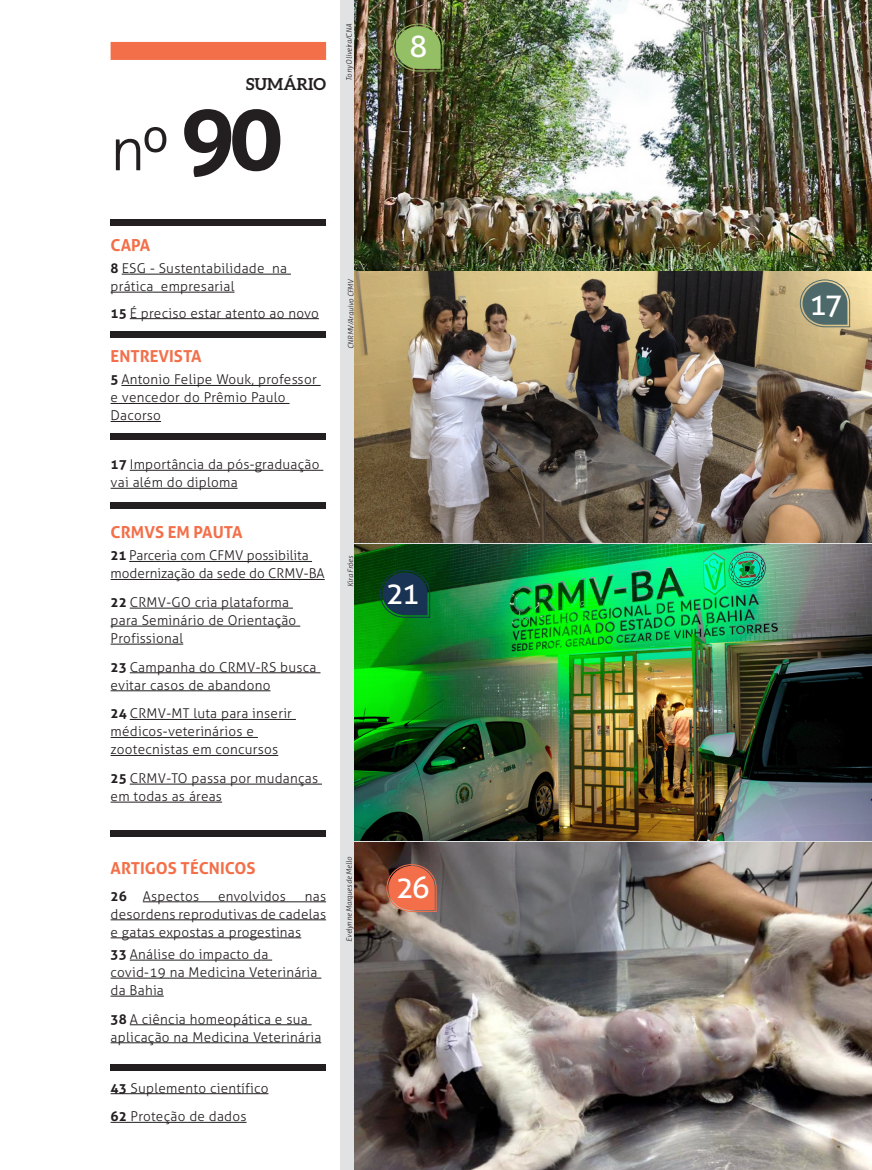
<style>
.page{position:relative;width:872px;height:1170px;background:#fff}
.page>*{position:absolute;margin:0;border:0;box-sizing:border-box;transform-origin:0 0}
.t1{font:300 60px "Aller";color:#231f20}
.t2{font:30px "Aller";color:#fff}
.sumario_titulo{font:700 16.5px "Aller";color:#f36f4a}
.sumario_corpo{font:700 16.5px "Aller";color:#f36f4a}
.retranca_principal{font:700 16.5px "Aleo";color:#231f20}
.sumario_corpo-2{font:300 13.5px/18px "Aller";letter-spacing:.02em;color:#231f20}
.sumario_corpo-3{font:300 13.5px/18px "Aller";color:#231f20}
.foto_creditos{font:italic 300 7.5px "Aller";letter-spacing:-.015em;color:#231f20}
.s1{font-weight:700;font-size:92.25px}
.s2{font-weight:700}
</style>
<div class="page">
<div style="left:341px;top:0;width:531px;height:1169px;background:#e1e2e4"></div>
<hr style="left:122px;top:274px;width:169px;height:1px;background:#231f20">
<hr style="left:111px;top:292px;width:123px;height:1px;background:#231f20">
<hr style="left:130px;top:318px;width:189px;height:1px;background:#231f20">
<hr style="left:121px;top:385px;width:200px;height:1px;background:#231f20">
<hr style="left:111px;top:403px;width:178px;height:1px;background:#231f20">
<hr style="left:111px;top:421px;width:50px;height:1px;background:#231f20">
<hr style="left:130px;top:470px;width:193px;height:1px;background:#231f20">
<hr style="left:111px;top:488px;width:127px;height:1px;background:#231f20">
<hr style="left:129px;top:561px;width:183px;height:1px;background:#231f20">
<hr style="left:111px;top:579px;width:214px;height:1px;background:#231f20">
<hr style="left:130px;top:607px;width:163px;height:1px;background:#231f20">
<hr style="left:111px;top:625px;width:189px;height:1px;background:#231f20">
<hr style="left:111px;top:643px;width:72px;height:1px;background:#231f20">
<hr style="left:130px;top:672px;width:190px;height:1px;background:#231f20">
<hr style="left:111px;top:690px;width:159px;height:1px;background:#231f20">
<hr style="left:130px;top:719px;width:166px;height:1px;background:#231f20">
<hr style="left:111px;top:737px;width:147px;height:1px;background:#231f20">
<hr style="left:111px;top:755px;width:167px;height:1px;background:#231f20">
<hr style="left:130px;top:783px;width:192px;height:1px;background:#231f20">
<hr style="left:111px;top:801px;width:111px;height:1px;background:#231f20">
<hr style="left:143px;top:901px;width:183px;height:1px;background:#231f20">
<hr style="left:111px;top:919px;width:215px;height:1px;background:#231f20">
<hr style="left:111px;top:937px;width:190px;height:1px;background:#231f20">
<hr style="left:130px;top:959px;width:142px;height:1px;background:#231f20">
<hr style="left:111px;top:977px;width:210px;height:1px;background:#231f20">
<hr style="left:111px;top:995px;width:53px;height:1px;background:#231f20">
<hr style="left:130px;top:1024px;width:181px;height:1px;background:#231f20">
<hr style="left:111px;top:1042px;width:210px;height:1px;background:#231f20">
<hr style="left:111px;top:1093px;width:157px;height:1px;background:#231f20">
<hr style="left:111px;top:1121px;width:135px;height:1px;background:#231f20">
<div style="left:111px;top:219px;width:215px;height:7px;background:#231f20"></div>
<div style="left:111px;top:331px;width:215px;height:6px;background:#231f20"></div>
<div style="left:111px;top:433px;width:215px;height:7px;background:#231f20"></div>
<div style="left:111px;top:502px;width:215px;height:7px;background:#231f20"></div>
<div style="left:111px;top:1063px;width:215px;height:7px;background:#231f20"></div>
<div style="left:111px;top:42px;width:215px;height:18px;background:#f36f4a"></div>
<div style="left:111px;top:830px;width:215px;height:6px;background:#231f20"></div>
<img style="left:355px;top:0;width:517px;height:542px">
<svg style="left:799px;top:279px;width:51px;height:48px;background:#768374"></svg>
<img style="left:355px;top:842px;width:517px;height:327px">
<img style="left:355px;top:544px;width:517px;height:296px">
<svg style="left:393px;top:23px;width:51px;height:49px;background:#7f9c54"></svg>
<svg style="left:379px;top:569px;width:51px;height:49px;background:#12403e"></svg>
<svg style="left:386px;top:863px;width:51px;height:49px;background:#cf684a"></svg>
<p class="retranca_principal" style="left:246px;top:74px;width:81px">SUMÁRIO</p>
<p class="t1" style="left:111px;top:113px;width:175px">nº <span class="s1">90</span></p>
<p class="foto_creditos" style="left:345px;top:81px;width:58px;rotate:-90deg">Tony Oliveira/CNA</p>
<p class="sumario_titulo" style="left:111px;top:235px;width:41px">CAPA</p>
<p class="sumario_corpo-2" style="left:111px;top:259px;width:178px"><span class="s2">8</span> ESG - Sustentabilidade na prática empresarial</p>
<p class="sumario_corpo-2" style="left:111px;top:304px;width:210px"><span class="s2">15</span> É preciso estar atento ao novo</p>
<p class="sumario_titulo" style="left:111px;top:346px;width:93px">ENTREVISTA</p>
<p class="sumario_corpo-2" style="left:111px;top:370px;width:208px"><span class="s2">5</span> Antonio Felipe Wouk, professor e vencedor do Prêmio Paulo<br>Dacorso</p>
<p class="sumario_corpo-2" style="left:111px;top:455px;width:210px"><span class="s2">17</span> Importância da pós-graduação vai além do diploma</p>
<p class="sumario_titulo" style="left:111px;top:522px;width:133px">CRMVS EM PAUTA</p>
<p class="sumario_corpo-3" style="left:111px;top:546px;width:216px"><span class="s2">21</span> Parceria com CFMV possibilita modernização da sede do CRMV-BA</p>
<p class="sumario_corpo-2" style="left:111px;top:593px;width:187px"><span class="s2">22</span> CRMV-GO cria plataforma para Seminário de Orientação<br>Profissional</p>
<p class="sumario_corpo-2" style="left:111px;top:658px;width:207px"><span class="s2">23</span> Campanha do CRMV-RS busca evitar casos de abandono</p>
<p class="sumario_corpo-2" style="left:111px;top:704px;width:183px"><span class="s2">24</span> CRMV-MT luta para inserir médicos-veterinários e zootecnistas em concursos</p>
<p class="sumario_corpo-2" style="left:111px;top:769px;width:209px"><span class="s2">25</span> CRMV-TO passa por mudanças em todas as áreas</p>
<p class="foto_creditos" style="left:346px;top:349px;width:71px;rotate:-90deg">CNRMV/Arquivo CFMV</p>
<p class="foto_creditos" style="left:346px;top:586px;width:32px;rotate:-90deg">Kira Fróes</p>
<p class="sumario_corpo" style="left:111px;top:858px;width:146px">ARTIGOS TÉCNICOS</p>
<p class="sumario_corpo-2" style="left:111px;top:887px;width:90px"><span class="s2">26</span> Aspectos</p>
<p class="sumario_corpo-2" style="left:218px;top:887px;width:70px">envolvidos</p>
<p class="sumario_corpo-2" style="left:111px;top:887px;width:217px;text-align:justify;text-indent:194px">nas desordens reprodutivas de cadelas e gatas expostas a progestinas</p>
<p class="sumario_corpo-2" style="left:111px;top:945px;width:208px"><span class="s2">33</span> Análise do impacto da covid-19 na Medicina Veterinária da Bahia</p>
<p class="sumario_corpo-2" style="left:111px;top:1009px;width:212px"><span class="s2">38</span> A ciência homeopática e sua aplicação na Medicina Veterinária</p>
<p class="sumario_corpo-2" style="left:111px;top:1078px;width:159px"><span class="s2">43</span> Suplemento científico</p>
<p class="sumario_corpo-2" style="left:111px;top:1107px;width:137px"><span class="s2">62</span> Proteção de dados</p>
<p class="foto_creditos" style="left:345px;top:941px;width:86px;rotate:-90deg">Evelynne Marques de Mello</p>
<p class="t2" style="left:409px;top:29px;width:19px">8</p>
<p class="t2" style="left:386px;top:574px;width:35px">21</p>
<p class="t2" style="left:396px;top:869px;width:35px">26</p>
<p class="t2" style="left:809px;top:285px;width:35px">17</p>
</div>
